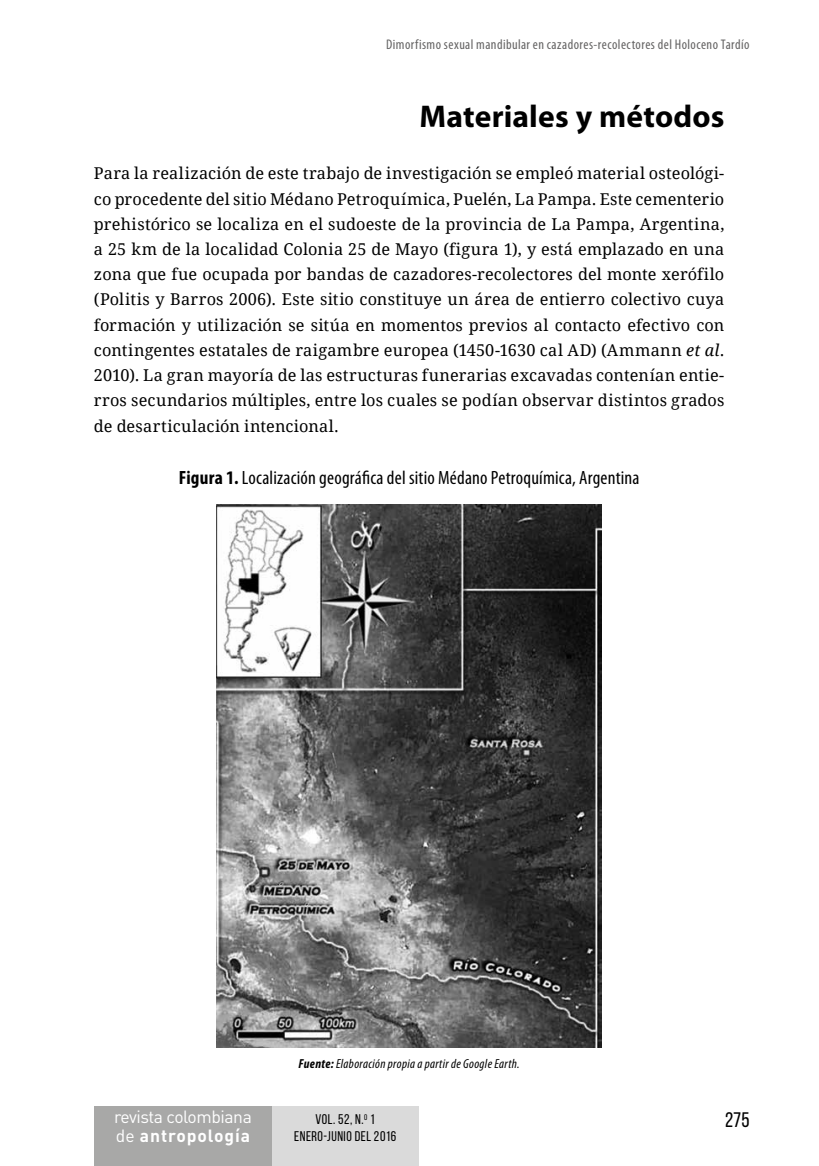
<style>
.page{position:relative;width:819px;height:1166px;background:#fff}
.page>*{position:absolute;margin:0;border:0;box-sizing:border-box;transform-origin:0 0}
.t1{font:700 31.5px "Myriad Pro";letter-spacing:.005em;color:#000}
.t2{font:21px "Bebas Neue";color:#000}
.t3{font:condensed 19.25px "Myriad Pro";letter-spacing:.01em;color:#000}
.t4{font:17.5px/19.2px "DIN Pro";letter-spacing:-.025em;color:#fff}
.t5{font:16.28px/25.2px "Droid Serif";letter-spacing:.01em;color:#000;text-align:justify}
.t6{font:condensed 14px "Myriad Pro";letter-spacing:.03em;color:#646363}
.t7{font:14px "Bebas Neue";letter-spacing:.04em;color:#000}
.t8{font:italic condensed 13.12px "Myriad Pro";letter-spacing:.025em;color:#000}
.s1{font-style:italic}
.s2{font-weight:700}
</style>
<div class="page">
<div style="left:272px;top:1106px;width:146px;height:60px;background:#dadada"></div>
<div style="left:94px;top:1106px;width:178px;height:60px;background:#a8a8a7"></div>
<img style="left:216px;top:504px;width:386px;height:543px">
<p class="t6" style="left:386px;top:36px;width:365px">Dimorfismo sexual mandibular en cazadores-recolectores del Holoceno Tardío</p>
<h1 class="t1" style="left:419px;top:96px;width:306px">Materiales y métodos</h1>
<p class="t5" style="left:94px;top:161px;width:632px">Para la realización de este trabajo de investigación se empleó material osteológi&shy;co procedente del sitio Médano Petroquímica, Puelén, La Pampa. Este cementerio prehistórico se localiza en el sudoeste de la provincia de La Pampa, Argentina, a 25 km de la localidad Colonia 25 de Mayo (figura 1), y está emplazado en una zona que fue ocupada por bandas de cazadores-recolectores del monte xerófilo (Politis y Barros 2006). Este sitio constituye un área de entierro colectivo cuya formación y utilización se sitúa en momentos previos al contacto efectivo con contingentes estatales de raigambre europea (1450-1630 cal AD) (Ammann <span class="s1">et al</span>.<br>2010). La gran mayoría de las estructuras funerarias excavadas contenían entie&shy;rros secundarios múltiples, entre los cuales se podían observar distintos grados de desarticulación intencional.</p>
<p class="t3" style="left:179px;top:466px;width:462px"><span class="s2">Figura 1.</span> Localización geográfica del sitio Médano Petroquímica, Argentina</p>
<p class="t4" style="left:114px;top:1106px;width:139px">revista colombiana de <span class="s2">antropología</span></p>
<p class="t8" style="left:298px;top:1056px;width:222px"><span class="s2">Fuente:</span> Elaboración propia a partir de Google Earth.</p>
<p class="t7" style="left:315px;top:1112px;width:61px">Vol. 52, N.<sup>0</sup> 1</p>
<p class="t7" style="left:294px;top:1129px;width:103px">ENERO-JUNIO DEl 2016</p>
<p class="t2" style="left:725px;top:1108px;width:26px">275</p>
</div>
